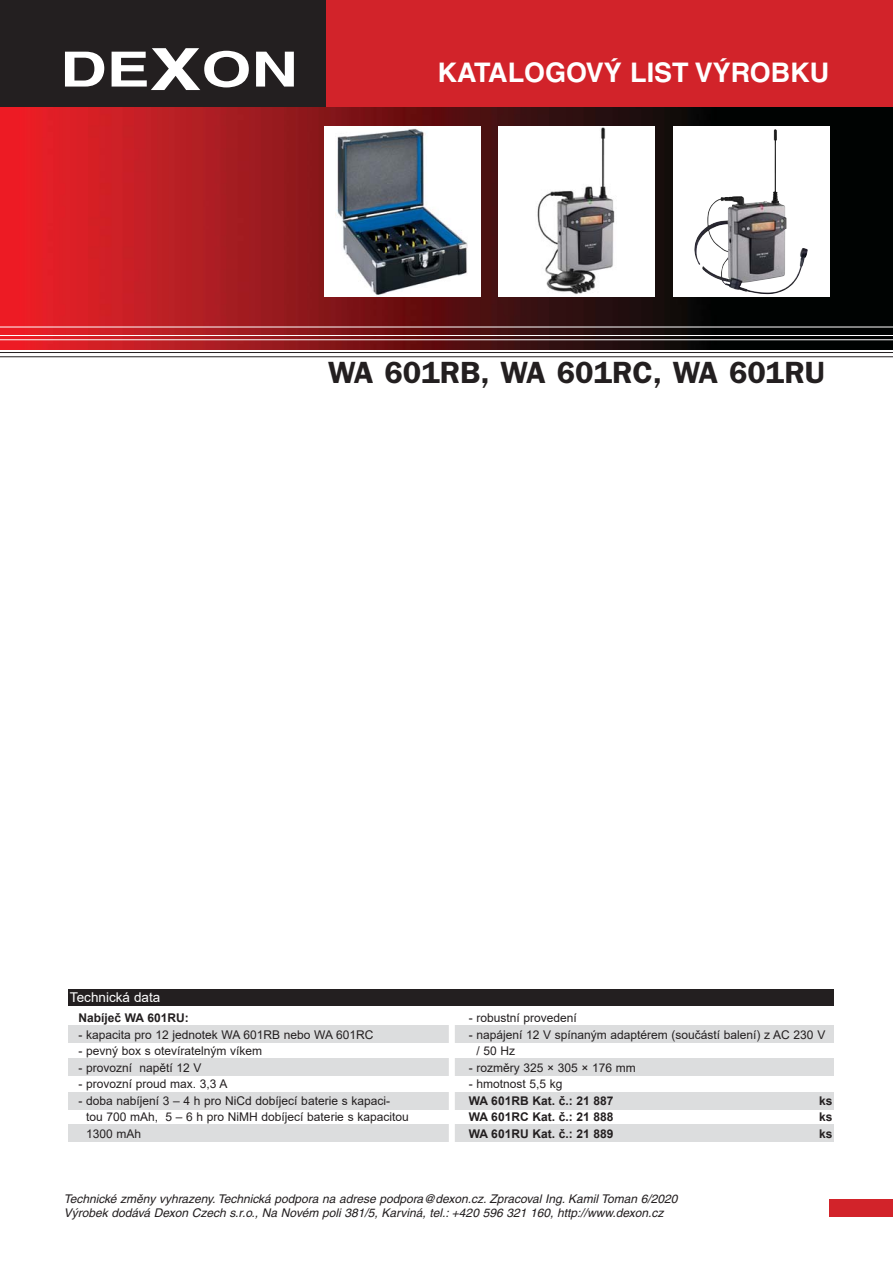
<style>
.page{position:relative;width:893px;height:1263px;background:#fff}
.page>*{position:absolute;margin:0;border:0;box-sizing:border-box;transform-origin:0 0}
.t1{font:700 30.75px "Frankfurt Gothic";color:#231f20}
.t2{font:700 27px "Helvetica CE";color:#fff}
.t3{font:13.5px "Arial";color:#fff}
.t4{font:12px/16.5px "Arial";color:#231f20}
.t5{font:italic 12px/14.4px "Helvetica CE";color:#231f20}
.t6{font:700 12px "Arial";color:#231f20}
</style>
<div class="page">
<img style="left:0;top:106px;width:893px;height:120px">
<img style="left:0;top:226px;width:893px;height:124px">
<hr style="left:0;top:327px;width:893px;height:1px;background:#fff">
<hr style="left:0;top:335px;width:893px;height:1px;background:#fff">
<hr style="left:0;top:340px;width:893px;height:1px;background:#fff">
<hr style="left:0;top:352px;width:893px;height:1px;background:#231f20">
<hr style="left:0;top:357px;width:893px;height:1px;background:#231f20">
<div style="left:0;top:0;width:893px;height:106px;background:#d2232a"></div>
<div style="left:0;top:0;width:326px;height:106px;background:#231f20"></div>
<svg style="left:65px;top:52px;width:39px;height:35px"></svg>
<svg style="left:112px;top:48px;width:137px;height:42px"></svg>
<svg style="left:256px;top:52px;width:38px;height:35px"></svg>
<div style="left:829px;top:1199px;width:64px;height:17px;background:#d2232a"></div>
<div style="left:673px;top:127px;width:156px;height:170px;background:#fff"></div>
<img style="left:697px;top:129px;width:111px;height:166px">
<div style="left:498px;top:127px;width:157px;height:170px;background:#fff"></div>
<img style="left:537px;top:127px;width:78px;height:168px">
<div style="left:324px;top:127px;width:156px;height:170px;background:#fff"></div>
<img style="left:335px;top:128px;width:133px;height:167px">
<div style="left:68px;top:1093px;width:766px;height:17px;background:#dcddde"></div>
<div style="left:68px;top:1124px;width:766px;height:17px;background:#dcddde"></div>
<div style="left:68px;top:1026px;width:766px;height:17px;background:#dcddde"></div>
<div style="left:68px;top:1059px;width:766px;height:17px;background:#dcddde"></div>
<div style="left:68px;top:989px;width:766px;height:17px;background:#231f20"></div>
<div style="left:449px;top:1007px;width:6px;height:157px;background:#fff"></div>
<h2 class="t2" style="left:438px;top:63px;width:393px">KATALOGOVÝ LIST VÝROBKU</h2>
<h1 class="t1" style="left:328px;top:361px;width:498px">WA 601RB, WA 601RC, WA 601RU</h1>
<p class="t3" style="left:70px;top:990px;width:92px">Technická data</p>
<p class="t6" style="left:78px;top:1012px;width:112px">Nabíječ WA 601RU:</p>
<p class="t4" style="left:78px;top:1027px;width:296px">- kapacita pro 12 jednotek WA 601RB nebo WA 601RC</p>
<p class="t4" style="left:78px;top:1043px;width:185px">- pevný box s otevíratelným víkem</p>
<p class="t4" style="left:78px;top:1060px;width:125px">- provozní napětí 12 V</p>
<p class="t4" style="left:78px;top:1076px;width:151px">- provozní proud max. 3,3 A</p>
<p class="t4" style="left:86px;top:1093px;width:324px;text-indent:-8px">- doba nabíjení 3 – 4 h pro NiCd dobíjecí baterie s kapaci&shy;tou 700 mAh, 5 – 6 h pro NiMH dobíjecí baterie s kapacitou<br>1300 mAh</p>
<p class="t4" style="left:469px;top:1010px;width:110px">- robustní provedení</p>
<p class="t4" style="left:476px;top:1027px;width:350px;text-indent:-8px">- napájení 12 V spínaným adaptérem (součástí balení) z AC 230 V / 50 Hz</p>
<p class="t4" style="left:469px;top:1060px;width:169px">- rozměry 325 × 305 × 176 mm</p>
<p class="t4" style="left:469px;top:1076px;width:95px">- hmotnost 5,5 kg</p>
<p class="t6" style="left:469px;top:1094px;width:146px">WA 601RB Kat. č.: 21 887</p>
<p class="t6" style="left:819px;top:1094px;width:15px">ks</p>
<p class="t6" style="left:469px;top:1111px;width:146px">WA 601RC Kat. č.: 21 888</p>
<p class="t6" style="left:819px;top:1111px;width:15px">ks</p>
<p class="t6" style="left:469px;top:1127px;width:146px">WA 601RU Kat. č.: 21 889</p>
<p class="t6" style="left:819px;top:1127px;width:15px">ks</p>
<p class="t5" style="left:64px;top:1193px;width:615px">Technické změny vyhrazeny. Technická podpora na adrese podpora@dexon.cz. Zpracoval Ing. Kamil Toman 6/2020<br>Výrobek dodává Dexon Czech s.r.o., Na Novém poli 381/5, Karviná, tel.: +420 596 321 160, http://www.dexon.cz</p>
</div>
